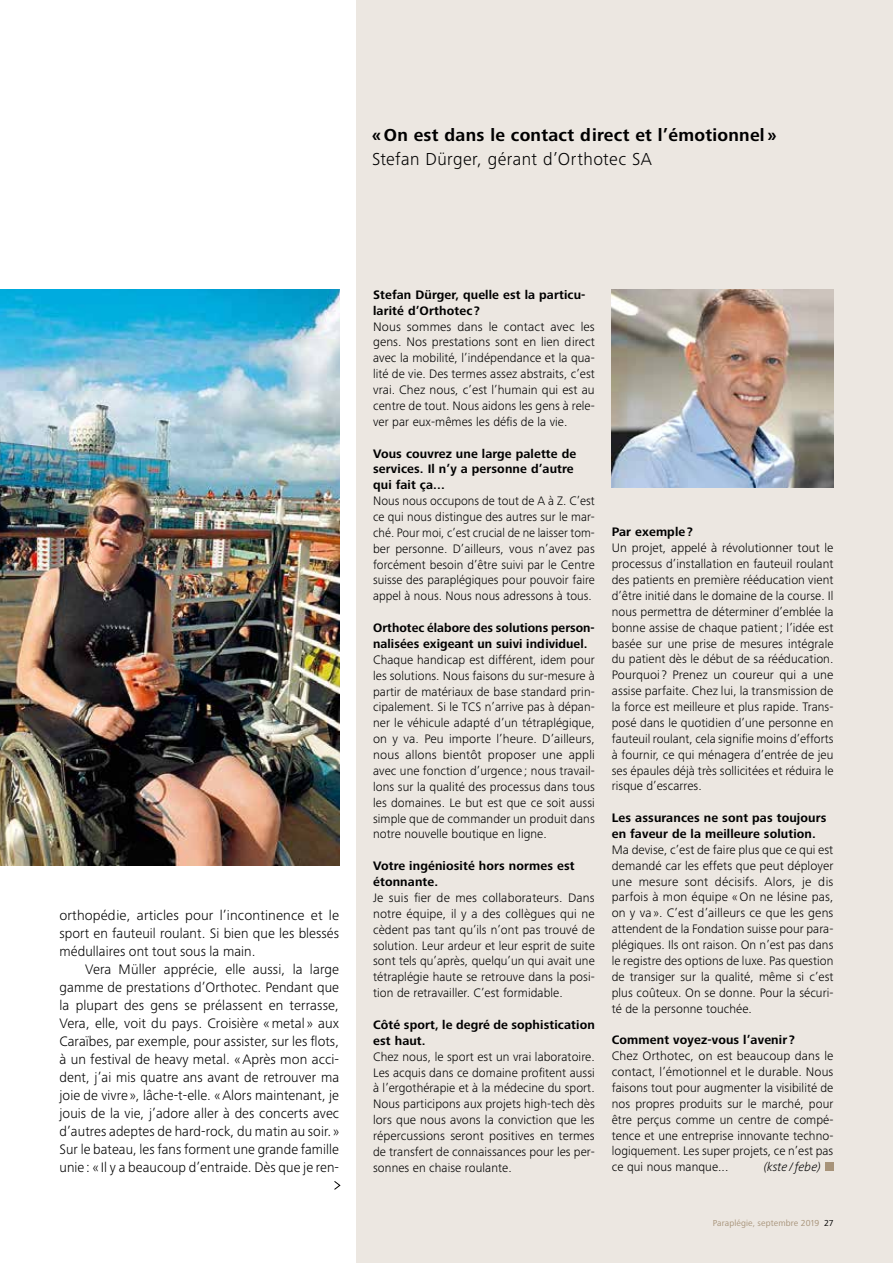
<style>
.page{position:relative;width:893px;height:1263px;background:#fff}
.page>*{position:absolute;margin:0;border:0;box-sizing:border-box;transform-origin:0 0}
.t1{font:700 18px "Frutiger Next Pro";letter-spacing:.015em;color:#000}
.t2{font:300 18px "Frutiger Next Pro";letter-spacing:.025em;color:#000}
.t3{font:300 14.25px/18px "Frutiger Next Pro";letter-spacing:.005em;color:#000;text-align:justify}
.t4{font:300 12.75px/15.9px "Frutiger Next Pro";letter-spacing:.005em;color:#000;text-align:justify}
.t5{font:700 12.75px/15.9px "Frutiger Next Pro";letter-spacing:.01em;color:#000}
.t6{font:italic 300 12.75px "Frutiger Next Pro";letter-spacing:.005em;color:#000}
.t7{font:9px "Frutiger Next Pro";letter-spacing:.015em;color:#a79379}
.s1{color:#000}
</style>
<div class="page">
<div style="left:356px;top:0;width:537px;height:1263px;background:#ece7e1"></div>
<img style="left:612px;top:290px;width:221px;height:198px">
<img style="left:0;top:290px;width:339px;height:576px">
<div style="left:824px;top:1162px;width:9px;height:9px;background:#a79379"></div>
<svg style="left:334px;top:1181px;width:7px;height:9px"></svg>
<h1 class="t1" style="left:372px;top:124px;width:406px">« On est dans le contact direct et l’émotionnel »</h1>
<h1 class="t2" style="left:372px;top:148px;width:281px">Stefan Dürger, gérant d’Orthotec SA</h1>
<p class="t3" style="left:60px;top:906px;width:281px">orthopédie, articles pour l’incontinence et le sport en fauteuil roulant. Si bien que les blessés médullaires ont tout sous la main.</p>
<p class="t3" style="left:60px;top:960px;width:281px;text-indent:26px">Vera Müller apprécie, elle aussi, la large gamme de prestations d’Orthotec. Pendant que la plupart des gens se prélassent en terrasse, Vera, elle, voit du pays. Croisière «metal » aux Caraïbes, par exemple, pour assister, sur les flots, à un festival de heavy metal. «Après mon acci&shy;dent, j’ai mis quatre ans avant de retrouver ma joie de vivre », lâche-t-elle. «Alors maintenant, je jouis de la vie, j’adore aller à des concerts avec d’autres adeptes de hard-rock, du matin au soir. » Sur le bateau, les fans forment une grande famille unie : « Il y a beaucoup d’entraide. Dès que je ren-</p>
<p class="t5" style="left:373px;top:287px;width:214px">Stefan Dürger, quelle est la particu&shy;larité d’Orthotec ?</p>
<p class="t4" style="left:373px;top:318px;width:223px">Nous sommes dans le contact avec les gens. Nos prestations sont en lien direct avec la mobilité, l’indépendance et la qua&shy;lité de vie. Des termes assez abstraits, c’est vrai. Chez nous, c’est l’humain qui est au centre de tout. Nous aidons les gens à rele&shy;ver par eux-mêmes les défis de la vie.</p>
<p class="t5" style="left:373px;top:445px;width:205px">Vous couvrez une large palette de services. Il n’y a personne d’autre qui fait ça...</p>
<p class="t4" style="left:373px;top:493px;width:223px">Nous nous occupons de tout de A à Z. C’est ce qui nous distingue des autres sur le mar&shy;ché. Pour moi, c’est crucial de ne laisser tom&shy;ber personne. D’ailleurs, vous n’avez pas forcément besoin d’être suivi par le Centre suisse des paraplégiques pour pouvoir faire appel à nous. Nous nous adressons à tous.</p>
<p class="t5" style="left:373px;top:620px;width:223px">Orthotec élabore des solutions person&shy;nalisées exigeant un suivi individuel.</p>
<p class="t4" style="left:373px;top:652px;width:223px">Chaque handicap est différent, idem pour les solutions. Nous faisons du sur-mesure à partir de matériaux de base standard prin&shy;cipalement. Si le TCS n’arrive pas à dépan&shy;ner le véhicule adapté d’un tétraplégique, on y va. Peu importe l’heure. D’ailleurs, nous allons bientôt proposer une appli avec une fonction d’urgence ; nous travail&shy;lons sur la qualité des processus dans tous les domaines. Le but est que ce soit aussi simple que de commander un produit dans notre nouvelle boutique en ligne.</p>
<p class="t5" style="left:373px;top:858px;width:203px">Votre ingéniosité hors normes est étonnante.</p>
<p class="t4" style="left:373px;top:890px;width:223px">Je suis fier de mes collaborateurs. Dans notre équipe, il y a des collègues qui ne cèdent pas tant qu’ils n’ont pas trouvé de solution. Leur ardeur et leur esprit de suite sont tels qu’après, quelqu’un qui avait une tétraplégie haute se retrouve dans la posi&shy;tion de retravailler. C’est formidable.</p>
<p class="t5" style="left:373px;top:1017px;width:223px">Côté sport, le degré de sophistication est haut.</p>
<p class="t4" style="left:373px;top:1048px;width:223px">Chez nous, le sport est un vrai laboratoire.<br>Les acquis dans ce domaine profitent aussi à l’ergothérapie et à la médecine du sport.<br>Nous participons aux projets high-tech dès lors que nous avons la conviction que les répercussions seront positives en termes de transfert de connaissances pour les per&shy;sonnes en chaise roulante.</p>
<p class="t5" style="left:612px;top:524px;width:83px">Par exemple ?</p>
<p class="t4" style="left:612px;top:540px;width:223px">Un projet, appelé à révolutionner tout le processus d’installation en fauteuil roulant des patients en première rééducation vient d’être initié dans le domaine de la course. Il nous permettra de déterminer d’emblée la bonne assise de chaque patient; l’idée est basée sur une prise de mesures intégrale du patient dès le début de sa rééducation.<br>Pourquoi? Prenez un coureur qui a une assise parfaite. Chez lui, la transmission de la force est meilleure et plus rapide. Trans&shy;posé dans le quotidien d’une personne en fauteuil roulant, cela signifie moins d’efforts à fournir, ce qui ménagera d’entrée de jeu ses épaules déjà très sollicitées et réduira le risque d’escarres.</p>
<p class="t5" style="left:612px;top:810px;width:216px">Les assurances ne sont pas toujours en faveur de la meilleure solution.</p>
<p class="t4" style="left:612px;top:842px;width:223px">Ma devise, c’est de faire plus que ce qui est demandé car les effets que peut déployer une mesure sont décisifs. Alors, je dis parfois à mon équipe «On ne lésine pas, on y va ». C’est d’ailleurs ce que les gens attendent de la Fondation suisse pour para&shy;plégiques. Ils ont raison. On n’est pas dans le registre des options de luxe. Pas question de transiger sur la qualité, même si c’est plus coûteux. On se donne. Pour la sécuri&shy;té de la personne touchée.</p>
<p class="t5" style="left:612px;top:1032px;width:185px">Comment voyez-vous l’avenir ?</p>
<p class="t4" style="left:612px;top:1048px;width:223px">Chez Orthotec, on est beaucoup dans le contact, l’émotionnel et le durable. Nous faisons tout pour augmenter la visibilité de nos propres produits sur le marché, pour être perçus comme un centre de compé&shy;tence et une entreprise innovante techno&shy;logiquement. Les super projets, ce n’est pas ce qui nous manque...</p>
<p class="t6" style="left:764px;top:1160px;width:59px">(kste /febe)</p>
<p class="t7" style="left:713px;top:1217px;width:122px">Paraplégie, septembre 2019 <span class="s1">27</span></p>
</div>
